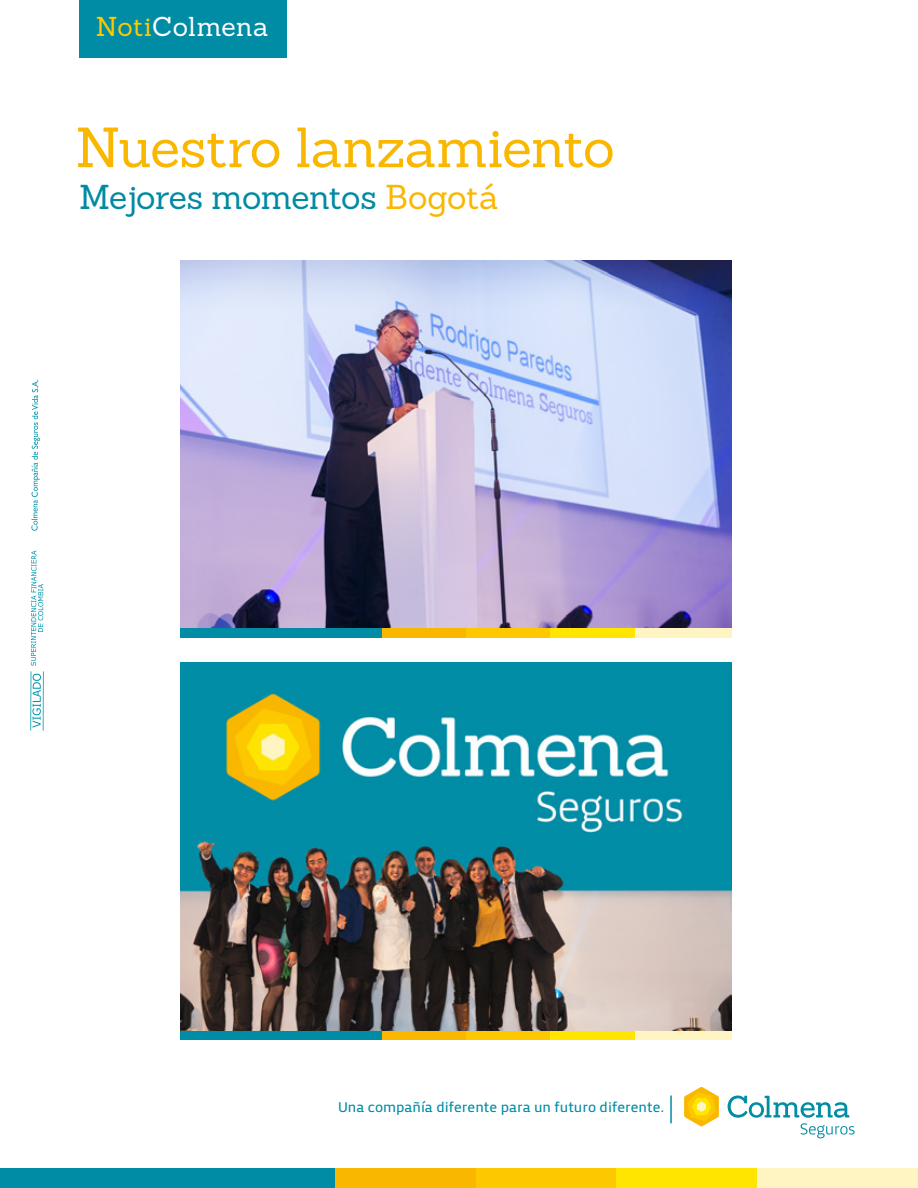
<style>
.page{position:relative;width:918px;height:1188px;background:#fff}
.page>*{position:absolute;margin:0;border:0;box-sizing:border-box;transform-origin:0 0}
.t1{font:55.2px "Sanchez";letter-spacing:-.015em;color:#fab700}
.t2{font:33.75px "Sanchez";letter-spacing:-.02em;color:#008ba3}
.t3{font:26.7px "Sanchez";letter-spacing:.01em;color:#fff}
.t4{font:14.55px "Priva Two Pro";color:#008da5}
.s1{color:#fdc800}
.s2{color:#fab700}
</style>
<div class="page">
<div style="left:476px;top:1169px;width:140px;height:19px;background:#fdc800"></div>
<div style="left:616px;top:1169px;width:141px;height:19px;background:#ffe500"></div>
<div style="left:757px;top:1169px;width:161px;height:19px;background:#fff5c2"></div>
<div style="left:335px;top:1169px;width:141px;height:19px;background:#fab700"></div>
<div style="left:0;top:1169px;width:335px;height:19px;background:#008ca4"></div>
<div style="left:466px;top:1021px;width:85px;height:19px;background:#fdc800"></div>
<div style="left:551px;top:1021px;width:84px;height:19px;background:#ffe500"></div>
<div style="left:635px;top:1021px;width:97px;height:19px;background:#fff5c2"></div>
<div style="left:381px;top:1021px;width:85px;height:19px;background:#fab700"></div>
<div style="left:180px;top:1021px;width:201px;height:19px;background:#008ca4"></div>
<img style="left:180px;top:662px;width:552px;height:368px">
<svg style="left:31px;top:551px;width:12px;height:115px"></svg>
<svg style="left:32px;top:674px;width:9px;height:54px"></svg>
<hr style="left:30px;top:671px;width:1px;height:60px;background:#0095a9">
<hr style="left:43px;top:671px;width:1px;height:60px;background:#0095a9">
<svg style="left:31px;top:380px;width:9px;height:151px"></svg>
<svg style="left:728px;top:1096px;width:127px;height:42px"></svg>
<svg style="left:684px;top:1087px;width:35px;height:39px"></svg>
<hr style="left:670px;top:1096px;width:2px;height:27px;background:#008da5">
<div style="left:466px;top:618px;width:85px;height:19px;background:#fdc800"></div>
<div style="left:551px;top:618px;width:84px;height:19px;background:#ffe500"></div>
<div style="left:635px;top:618px;width:97px;height:19px;background:#fff5c2"></div>
<div style="left:381px;top:618px;width:85px;height:19px;background:#fab700"></div>
<div style="left:180px;top:618px;width:201px;height:19px;background:#008ca4"></div>
<img style="left:180px;top:260px;width:552px;height:368px">
<div style="left:79px;top:0;width:208px;height:58px;background:#008ca4"></div>
<h3 class="t3" style="left:96px;top:9px;width:174px"><span class="s1">Noti</span>Colmena</h3>
<h1 class="t1" style="left:75px;top:112px;width:541px">Nuestro lanzamiento</h1>
<h2 class="t2" style="left:79px;top:175px;width:421px">Mejores momentos <span class="s2">Bogotá</span></h2>
<p class="t4" style="left:338px;top:1097px;width:328px">Una compañía diferente para un futuro diferente.</p>
</div>
